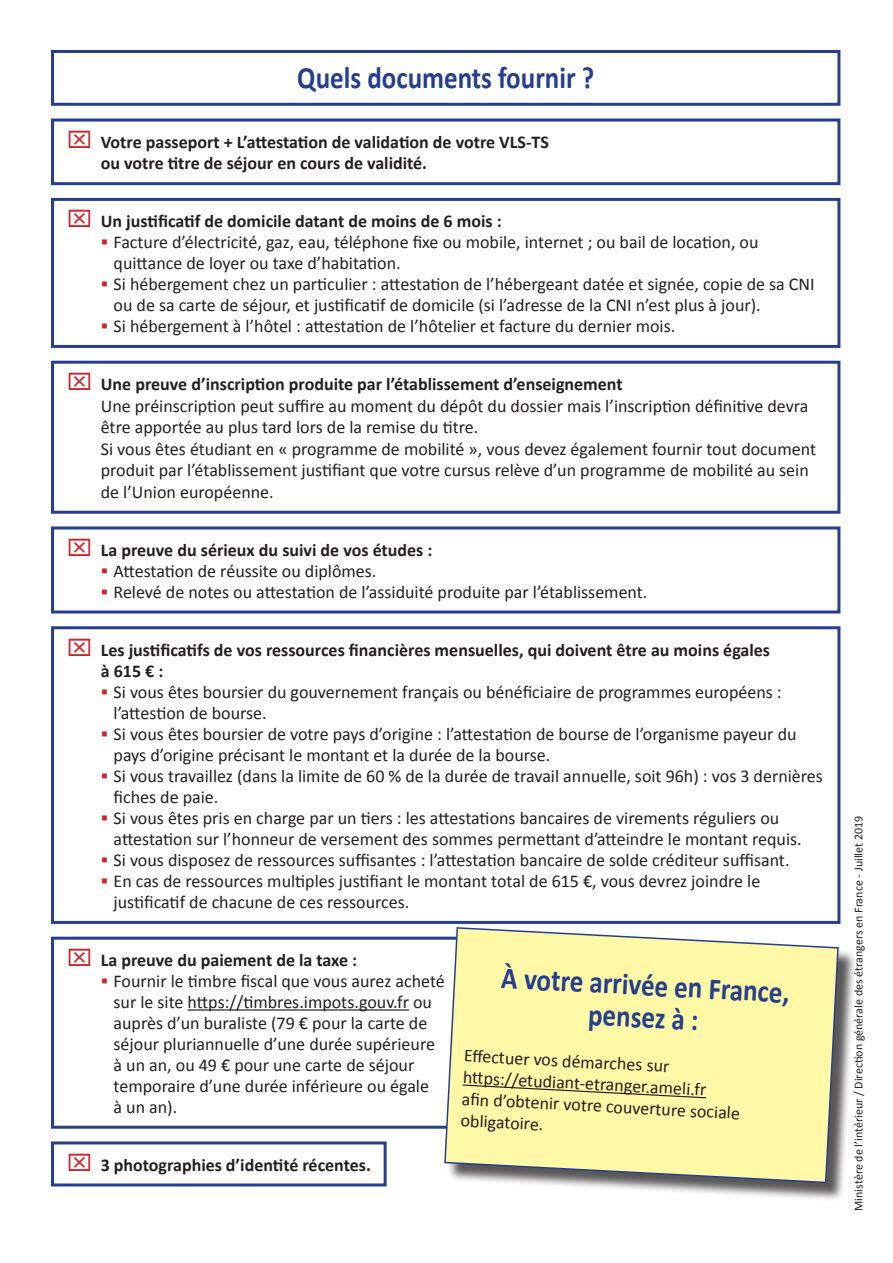
<style>
.page{position:relative;width:893px;height:1263px;background:#fff}
.page>*{position:absolute;margin:0;border:0;box-sizing:border-box;transform-origin:0 0}
.titre{font:700 31.05px/32.4px "Calibri";color:#253f8e;text-align:center;scale:.87 1}
.t1{font:18px/21px "Calibri";color:#231f20}
.t2{font:700 18px/21.6px "Calibri";color:#231f20}
.t3{font:12px "Calibri";color:#231f20}
</style>
<div class="page">
<div style="left:51px;top:119px;width:789px;height:66px;border:3px solid #253f8e"></div>
<div style="left:51px;top:198px;width:789px;height:150px;border:3px solid #253f8e"></div>
<div style="left:51px;top:361px;width:789px;height:153px;border:3px solid #253f8e"></div>
<div style="left:51px;top:526px;width:789px;height:87px;border:3px solid #253f8e"></div>
<div style="left:51px;top:626px;width:789px;height:298px;border:3px solid #253f8e"></div>
<hr style="left:188px;top:1009px;width:221px;height:1px;background:#231f20">
<div style="left:51px;top:937px;width:422px;height:192px;border:3px solid #253f8e"></div>
<div style="left:51px;top:1141px;width:336px;height:45px;border:3px solid #253f8e"></div>
<div style="left:447px;top:930px;width:410px;height:271px;background:#231f20;opacity:.75"></div>
<svg style="left:443px;top:927px;width:396px;height:257px;background:#f3eda7"></svg>
<div style="left:51px;top:50px;width:789px;height:56px;border:3px solid #253f8e"></div>
<p class="titre" style="left:297px;top:61px;width:343px">Quels documents fournir ?</p>
<p class="t2" style="left:101px;top:131px;width:450px">Votre passeport + L’attestation de validation de votre VLS-TS ou votre titre de séjour en cours de validité.</p>
<p class="t2" style="left:101px;top:210px;width:402px">Un justificatif de domicile datant de moins de 6 mois :</p>
<p class="t1" style="left:114px;top:232px;width:646px">Facture d’électricité, gaz, eau, téléphone fixe ou mobile, internet ; ou bail de location, ou quittance de loyer ou taxe d’habitation.</p>
<p class="t1" style="left:114px;top:274px;width:703px">Si hébergement chez un particulier : attestation de l’hébergeant datée et signée, copie de sa CNI ou de sa carte de séjour, et justificatif de domicile (si l’adresse de la CNI n’est plus à jour).</p>
<p class="t1" style="left:114px;top:316px;width:563px">Si hébergement à l’hôtel : attestation de l’hôtelier et facture du dernier mois.</p>
<p class="t2" style="left:101px;top:373px;width:523px">Une preuve d’inscription produite par l’établissement d’enseignement</p>
<p class="t1" style="left:101px;top:395px;width:709px;line-height:21.6px">Une préinscription peut suffire au moment du dépôt du dossier mais l’inscription définitive devra être apportée au plus tard lors de la remise du titre.</p>
<p class="t1" style="left:101px;top:438px;width:717px;line-height:21.6px">Si vous êtes étudiant en « programme de mobilité », vous devez également fournir tout document produit par l’établissement justifiant que votre cursus relève d’un programme de mobilité au sein de l’Union européenne.</p>
<p class="t2" style="left:101px;top:539px;width:333px">La preuve du sérieux du suivi de vos études :</p>
<p class="t1" style="left:114px;top:560px;width:264px">Attestation de réussite ou diplômes.</p>
<p class="t1" style="left:114px;top:581px;width:535px">Relevé de notes ou attestation de l’assiduité produite par l’établissement.</p>
<p class="t2" style="left:101px;top:639px;width:671px">Les justificatifs de vos ressources financières mensuelles, qui doivent être au moins égales à615€:</p>
<p class="t1" style="left:114px;top:682px;width:670px">Si vous êtes boursier du gouvernement français ou bénéficiaire de programmes européens : l’attestion de bourse.</p>
<p class="t1" style="left:114px;top:724px;width:684px">Si vous êtes boursier de votre pays d’origine : l’attestation de bourse de l’organisme payeur du pays d’origine précisant le montant et la durée de la bourse.</p>
<p class="t1" style="left:114px;top:766px;width:711px">Si vous travaillez (dans la limite de 60 % de la durée de travail annuelle, soit 96h) : vos 3 dernières fiches de paie.</p>
<p class="t1" style="left:114px;top:808px;width:690px">Si vous êtes pris en charge par un tiers : les attestations bancaires de virements réguliers ou attestation sur l’honneur de versement des sommes permettant d’atteindre le montant requis.</p>
<p class="t1" style="left:114px;top:850px;width:677px">Si vous disposez de ressources suffisantes : l’attestation bancaire de solde créditeur suffisant.</p>
<p class="t1" style="left:114px;top:871px;width:648px">En cas de ressources multiples justifiant le montant total de 615 €, vous devrez joindre le justificatif de chacune de ces ressources.</p>
<p class="t2" style="left:101px;top:949px;width:258px">La preuve du paiement de la taxe :</p>
<p class="t1" style="left:114px;top:970px;width:333px">Fournir le timbre fiscal que vous aurez acheté sur le site https://timbres.impots.gouv.fr ou auprès d’un buraliste (79 € pour la carte de séjour pluriannuelle d’une durée supérieure à un an, ou 49 € pour une carte de séjour temporaire d’une durée inférieure ou égale<br>à un an).</p>
<p class="t2" style="left:101px;top:1154px;width:272px">3 photographies d’identité récentes.</p>
<p class="titre" style="left:502px;top:961px;width:333px;rotate:3deg">À votre arrivée en France, pensez à :</p>
<p class="t1" style="left:465px;top:1045px;width:280px;line-height:21.6px;rotate:3deg">Eff ectuer vos démarches sur<br>htt ps://etudiant-etranger.ameli.fr<br>afi n d’obtenir votre couverture sociale obligatoire.</p>
<p class="t3" style="left:851px;top:1211px;width:396px;rotate:-90deg">Ministère de l’intérieur / Direction générale des étrangers en France - Juillet 2019</p>
</div>
